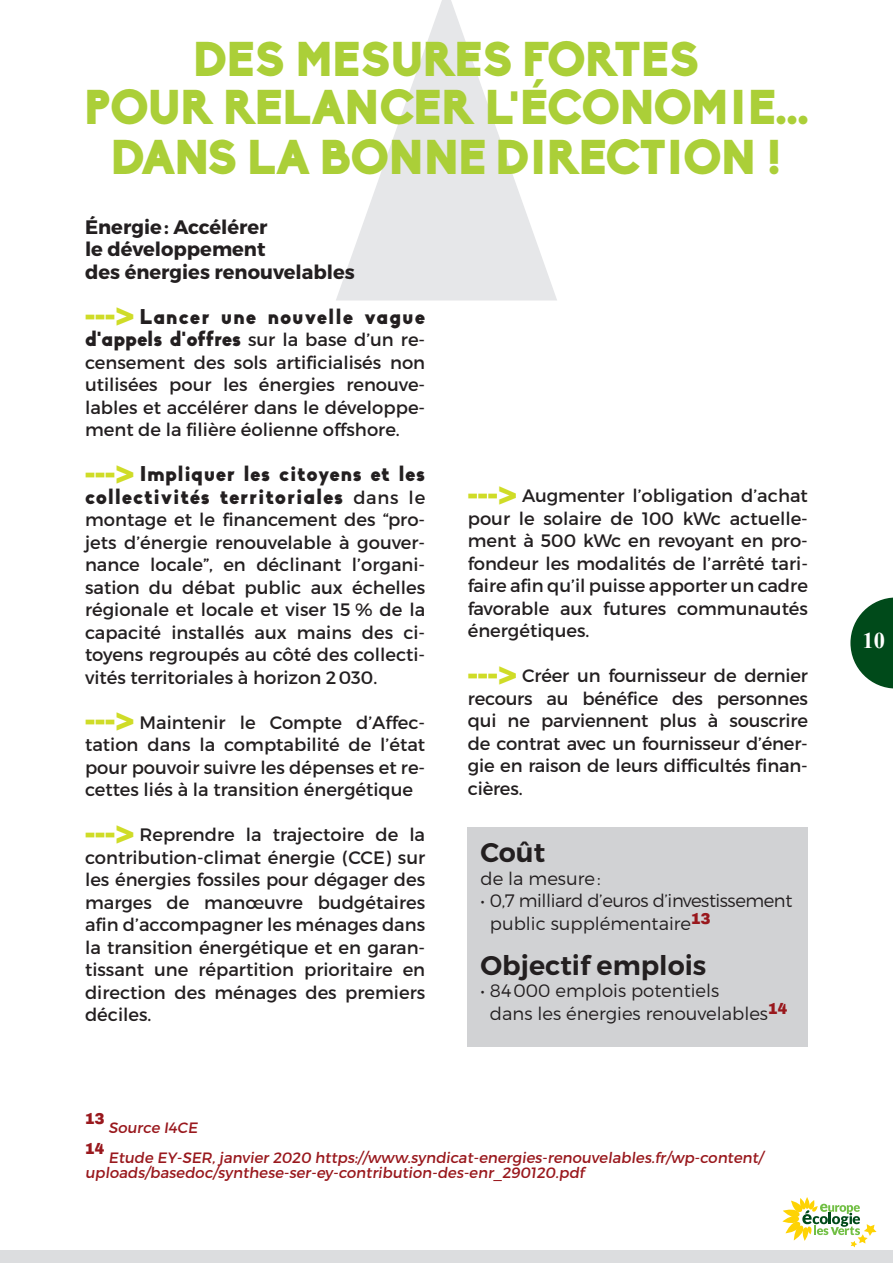
<style>
.page{position:relative;width:893px;height:1263px;background:#fff}
.page>*{position:absolute;margin:0;border:0;box-sizing:border-box;transform-origin:0 0}
.t1{font:900 48px/48.8px "Biko";letter-spacing:-.02em;color:#abcf38;text-align:center}
.t2{font:600 27px "Montserrat";color:#231f20}
.t3{font:700 22.5px "Times New Roman";color:#fff}
.t4{font:900 21px/22.5px "Biko";letter-spacing:.03em;color:#231f20}
.t5{font:700 19.5px/22.5px "Montserrat";color:#231f20}
.t6{font:18px/22.5px "Montserrat";color:#231f20;text-align:justify}
.t7{font:300 18px/22.5px "Montserrat";color:#231f20}
.t8{font:300 18px/22.5px "Montserrat";letter-spacing:-.025em;color:#231f20}
.t9{font:900 15.75px "Chivo";color:#99181d}
.t10{font:15px/15px "Montserrat";letter-spacing:.005em;color:#99181d}
.s1{font-family:"Arial";font-size:30px;color:#cfdc27}
.s2{font-family:"Montserrat";font-weight:400;font-size:18px}
.s3{font-family:"Arial";font-weight:900;font-size:30px;color:#cfdc27}
</style>
<div class="page">
<svg style="left:336px;top:0;width:221px;height:300px;fill:#e6e7e9"></svg>
<div style="left:0;top:1250px;width:893px;height:13px;background:#dcdddf"></div>
<svg style="left:782px;top:1197px;width:94px;height:50px"></svg>
<div style="left:468px;top:828px;width:340px;height:219px;background:#d1d2d4"></div>
<svg style="left:850px;top:597px;width:43px;height:91px"></svg>
<h1 class="t1" style="left:84px;top:35px;width:727px">Des mesures fortes<br>pour relancer l'économie... dans la bonne direction !</h1>
<p class="t5" style="left:85px;top:216px;width:271px">Énergie: Accélérer<br>le développement<br>des énergies renouvelables</p>
<p class="t4" style="left:85px;top:305px;width:342px"><span class="s1">---&gt;</span> Lancer une nouvelle vague d'appels d'offres <span class="s2">sur la base d’un re-</span></p>
<p class="t6" style="left:85px;top:351px;width:342px">censement des sols artificialisés non utilisées pour les énergies renouve&shy;lables et accélérer dans le développe&shy;ment de la filière éolienne offshore.</p>
<p class="t4" style="left:85px;top:463px;width:342px"><span class="s1">---&gt;</span> I mpliquer les citoyens et les collectivités territoriales <span class="s2">dans le</span></p>
<p class="t6" style="left:85px;top:508px;width:342px">montage et le financement des “pro&shy;jets d’énergie renouvelable à gouver&shy;nance locale”, en déclinant l’organi&shy;sation du débat public aux échelles régionale et locale et viser 15 % de la capacité installés aux mains des ci&shy;toyens regroupés au côté des collecti&shy;vités territoriales à horizon 2030.</p>
<p class="t6" style="left:85px;top:711px;width:342px"><span class="s3">---&gt;</span> Maintenir le Compte d’Affec&shy;tation dans la comptabilité de l’état pour pouvoir suivre les dépenses et re&shy;cettes liés à la transition énergétique</p>
<p class="t6" style="left:85px;top:823px;width:342px"><span class="s3">---&gt;</span> Reprendre la trajectoire de la contribution-climat énergie (CCE) sur les énergies fossiles pour dégager des marges de manœuvre budgétaires afin d’accompagner les ménages dans la transition énergétique et en garan&shy;tissant une répartition prioritaire en direction des ménages des premiers déciles.</p>
<p class="t9" style="left:85px;top:1109px;width:21px">13</p>
<p class="t10" style="left:108px;top:1120px;width:93px">Source I4CE</p>
<p class="t6" style="left:468px;top:484px;width:342px"><span class="s3">---&gt;</span> Augmenter l’obligation d’achat pour le solaire de 100 kWc actuelle&shy;ment à 500 kWc en revoyant en pro&shy;fondeur les modalités de l’arrêté tari&shy;faire afin qu’il puisse apporter un cadre favorable aux futures communautés énergétiques.</p>
<p class="t6" style="left:468px;top:664px;width:342px"><span class="s3">---&gt;</span> Créer un fournisseur de dernier recours au bénéfice des personnes qui ne parviennent plus à souscrire de contrat avec un fournisseur d’éner&shy;gie en raison de leurs difficultés finan&shy;cières.</p>
<h2 class="t2" style="left:480px;top:836px;width:66px">Coût</h2>
<p class="t7" style="left:480px;top:867px;width:122px">de la mesure:</p>
<p class="t8" style="left:490px;top:889px;width:304px;text-indent:-9px">• 0,7 milliard d’euros d’investissement public supplémentaire<sup>13</sup></p>
<h2 class="t2" style="left:480px;top:948px;width:227px">Objectif emplois</h2>
<p class="t7" style="left:490px;top:979px;width:299px;text-indent:-9px">• 84000 emplois potentiels<br>dans les énergies renouvelables<sup>14</sup></p>
<p class="t9" style="left:85px;top:1139px;width:21px">14</p>
<p class="t10" style="left:85px;top:1150px;width:680px;text-indent:23px">Etude EY-SER, janvier 2020 https://www.syndicat-energies-renouvelables.fr/wp-content/ uploads/basedoc/synthese-ser-ey-contribution-des-enr_290120.pdf</p>
<p class="t3" style="left:863px;top:625px;width:24px">10</p>
</div>
